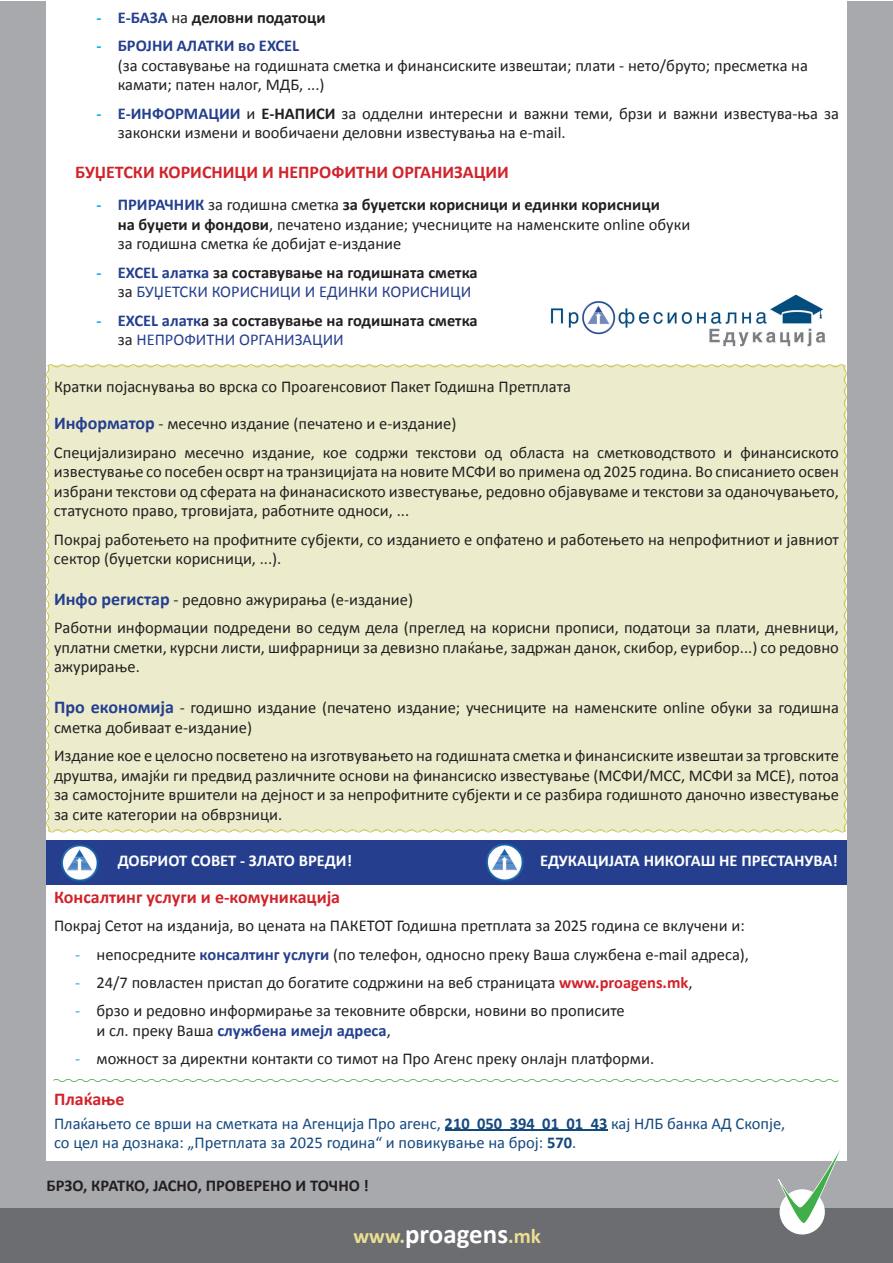
<style>
.page{position:relative;width:893px;height:1263px;background:#fff}
.page>*{position:absolute;margin:0;border:0;box-sizing:border-box;transform-origin:0 0}
.t1{font:700 27px "Calibri";color:#fff}
.t2{font:700 18px "Calibri";color:#d1232a}
.t3{font:16.5px/19.5px "Calibri";color:#231f20}
.t4{font:16.5px/19.5px "Calibri";color:#15497e}
.t5{font:700 16.5px/19.5px "Calibri";color:#231f20}
.t6{font:16.5px/19.5px "Calibri";color:#253f8e}
.t7{font:700 16.5px "Calibri";color:#fff}
.s1{color:#00aeef}
.s2{color:#253f8e}
.s3{font-weight:400}
.s4{font-weight:700;color:#00aeef}
.s5{font-weight:700;color:#253f8e}
.s6{font-weight:700}
.s7{font-weight:700;color:#231f20}
.s8{color:#231f20}
.s9{font-weight:400;color:#253f8e}
.s10{font-weight:700;font-size:18px;color:#253f8e}
.s11{font-weight:700;color:#d1232a}
.s12{font-size:21px;color:#ecdf94}
</style>
<div class="page">
<div style="left:0;top:1px;width:893px;height:1207px;background:#a8a9ad"></div>
<div style="left:46px;top:0;width:801px;height:1161px;background:#fff"></div>
<div style="left:46px;top:364px;width:801px;height:468px;background:#ececcd"></div>
<svg style="left:53px;top:1079px;width:786px;height:3px"></svg>
<div style="left:0;top:1208px;width:893px;height:55px;background:#6c6d70"></div>
<div style="left:780px;top:1189px;width:45px;height:45px;background:#fff;border-radius:50%"></div>
<svg style="left:778px;top:1148px;width:64px;height:76px"></svg>
<img style="left:550px;top:294px;width:276px;height:53px">
<div style="left:46px;top:840px;width:801px;height:44px;background:#253f8e"></div>
<hr style="left:445px;top:1129px;width:162px;height:2px;background:#15497e">
<img style="left:61px;top:844px;width:38px;height:38px">
<img style="left:487px;top:843px;width:36px;height:39px">
<img style="left:486px;top:855px;width:38px;height:14px">
<p class="t5" style="left:97px;top:8px;width:231px"><span class="s1">-</span> <span class="s2">Е-БАЗА</span> <span class="s3">на</span> деловни податоци</p>
<p class="t3" style="left:118px;top:36px;width:692px;text-indent:-21px"><span class="s4">-</span> <span class="s5">БРОЈНИ АЛАТКИ во EXCEL<br></span>(за составување на годишната сметка и финансиските извештаи; плати - нето/бруто; пресметка на камати; патен налог, МДБ, ...)</p>
<p class="t3" style="left:118px;top:104px;width:723px;text-indent:-21px"><span class="s4">-</span> <span class="s5">Е-ИНФОРМАЦИИ</span> и <span class="s6">Е-НАПИСИ</span> за одделни интересни и важни теми, брзи и важни известува-ња за законски измени и вообичаени деловни известувања на e-mail.</p>
<p class="t2" style="left:75px;top:160px;width:435px">БУЏЕТСКИ КОРИСНИЦИ И НЕПРОФИТНИ ОРГАНИЗАЦИИ</p>
<p class="t3" style="left:118px;top:195px;width:574px;text-indent:-21px"><span class="s4">-</span> <span class="s5">ПРИРАЧНИК</span> за годишна сметка <span class="s6">за буџетски корисници и единки корисници<br>на буџети и фондови</span>, печатено издание; учесниците на наменските online обуки за годишна сметка ќе добијат е-издание</p>
<p class="t6" style="left:118px;top:262px;width:361px;text-indent:-21px"><span class="s4">-</span> <span class="s6">EXCEL алатка</span> <span class="s7">за составување на годишната сметка </span><span class="s8">за</span> БУЏЕТСКИ КОРИСНИЦИ И ЕДИНКИ КОРИСНИЦИ</p>
<p class="t5" style="left:118px;top:310px;width:361px;text-indent:-21px"><span class="s1">-</span> <span class="s2">EXCEL алатк</span>а за составување на годишната сметка <span class="s3">за</span> <span class="s9">НЕПРОФИТНИ ОРГАНИЗАЦИИ</span></p>
<p class="t3" style="left:54px;top:376px;width:518px">Кратки појаснувања во врска со Проагенсовиот Пакет Годишна Претплата</p>
<p class="t3" style="left:54px;top:409px;width:786px;line-height:28.5px"><span class="s10">Информатор</span> - месечно издание (печатено и е-издание)<br>Специјализирано месечно издание, кое содржи текстови од областа на сметководството и финансиското</p>
<p class="t3" style="left:54px;top:462px;width:786px;text-align:justify">известување со посебен осврт на транзицијата на новите МСФИ во примена од 2025 година. Во списанието освен избрани текстови од сферата на финанасиското известување, редовно објавуваме и текстови за оданочувањето, статусното право, трговијата, работните односи, ...</p>
<p class="t3" style="left:54px;top:529px;width:786px">Покрај работењето на профитните субјекти, со изданието е опфатено и работењето на непрофитниот и јавниот сектор (буџетски корисници, ...).</p>
<p class="t3" style="left:54px;top:585px;width:786px;line-height:28.5px"><span class="s10">Инфо регистар</span> - редовно ажурирања (е-издание)<br>Работни информации подредени во седум дела (преглед на корисни прописи, податоци за плати, дневници,</p>
<p class="t3" style="left:54px;top:638px;width:786px">уплатни сметки, курсни листи, шифрарници за девизно плаќање, задржан данок, скибор, еурибор...) со редовно ажурирање.</p>
<p class="t3" style="left:54px;top:698px;width:786px"><span class="s10">Про економија</span> - годишно издание (печатено издание; учесниците на наменските online обуки за годишна сметка добиваат е-издание)</p>
<p class="t3" style="left:54px;top:746px;width:786px;text-align:justify">Издание кое е целосно посветено на изготвувањето на годишната сметка и финансиските извештаи за трговските друштва, имајќи ги предвид различните основи на финансиско известување (МСФИ/МСС, МСФИ за МСЕ), потоа за самостојните вршители на дејност и за непрофитните субјекти и се разбира годишното даночно известување за сите категории на обврзници.</p>
<p class="t7" style="left:118px;top:850px;width:236px">ДОБРИОТ СОВЕТ - ЗЛАТО ВРЕДИ!</p>
<p class="t7" style="left:540px;top:850px;width:299px">ЕДУКАЦИЈАТА НИКОГАШ НЕ ПРЕСТАНУВА!</p>
<p class="t2" style="left:54px;top:885px;width:288px">Консалтинг услуги и е-комуникација</p>
<p class="t3" style="left:54px;top:916px;width:692px">Покрај Сетот на изданија, во цената на ПАКЕТОТ Годишна претплата за 2025 година се вклучени и:</p>
<p class="t3" style="left:75px;top:944px;width:675px"><span class="s1">-</span> непосредните <span class="s5">консалтинг услуги</span> (по телефон, односно преку Ваша службена e-mail адреса),</p>
<p class="t3" style="left:75px;top:973px;width:619px"><span class="s1">-</span> 24/7 повластен пристап до богатите содржини на веб страницата <span class="s11">www.proagens.mk</span>,</p>
<p class="t3" style="left:97px;top:1001px;width:530px;text-indent:-21px"><span class="s1">-</span> брзо и редовно информирање за тековните обврски, новини во прописите и сл. преку Ваша <span class="s5">службена имејл адреса</span>,</p>
<p class="t3" style="left:75px;top:1049px;width:580px"><span class="s1">-</span> можност за директни контакти со тимот на Про Агенс преку онлајн платформи.</p>
<p class="t2" style="left:54px;top:1088px;width:72px">Плаќање</p>
<p class="t4" style="left:54px;top:1114px;width:733px">Плаќањето се врши на сметката на Агенција Про агенс, <span class="s6">210 050 394 01 01 43</span> кај НЛБ банка АД Скопје, со цел на дознака: „Претплата за 2025 година“ и повикување на број: <span class="s6">570</span>.</p>
<p class="t5" style="left:46px;top:1175px;width:324px">БРЗО, КРАТКО, ЈАСНО, ПРОВЕРЕНО И ТОЧНО !</p>
<h1 class="t1" style="left:354px;top:1216px;width:189px"><span class="s12">www.</span>proagens<span class="s12">.mk</span></h1>
</div>
